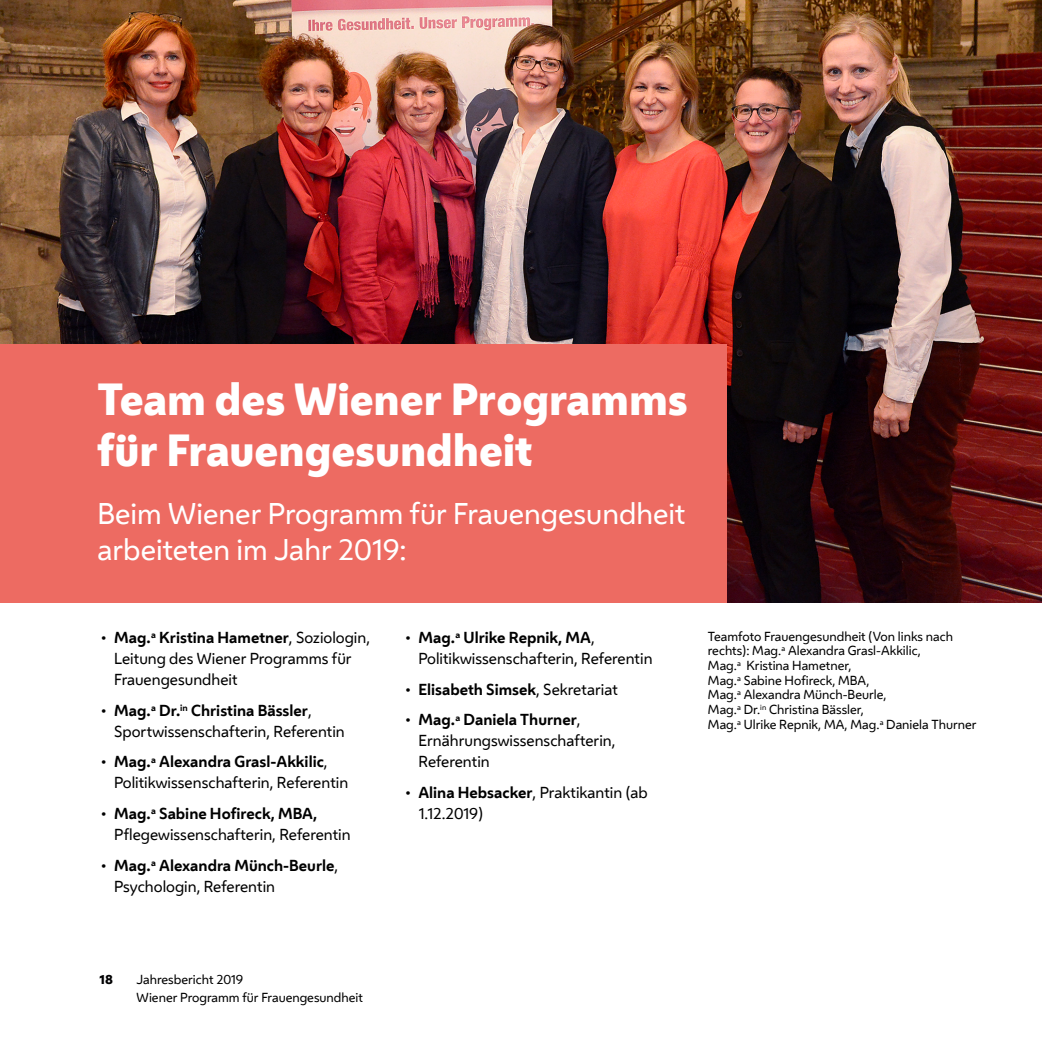
<style>
.page{position:relative;width:1042px;height:1042px;background:#fff}
.page>*{position:absolute;margin:0;border:0;box-sizing:border-box;transform-origin:0 0}
.t1{font:800 42px/50.4px "Wiener Melange";letter-spacing:-.005em;color:#fff}
.t2{font:28px/36.8px "Wiener Melange";color:#fff}
.t3{font:14.88px/21px "Wiener Melange";color:#000}
.t4{font:700 14.88px/21px "Wiener Melange";color:#000}
.t5{font:12.25px/14.7px "Wiener Melange";color:#000}
.t6{font:800 12.25px "Wiener Melange";color:#020203}
.s1{font-weight:700}
.s2{font-weight:400}
</style>
<div class="page">
<img style="left:0;top:0;width:1042px;height:603px">
<div style="left:0;top:344px;width:726px;height:259px;background:#ed6b62"></div>
<p class="t1" style="left:97px;top:374px;width:592px">Team des Wiener Programms für Frauengesundheit</p>
<p class="t2" style="left:97px;top:495px;width:590px">Beim Wiener Programm für Frauengesundheit arbeiteten im Jahr 2019:</p>
<p class="t3" style="left:114px;top:626px;width:257px;text-indent:-15px"><span class="s1">• Mag.</span><sup>a</sup> <span class="s1">Kristina Hametner</span>, Soziologin,<br>Leitung des Wiener Programms für<br>Frauengesundheit</p>
<p class="t3" style="left:114px;top:699px;width:232px;text-indent:-15px"><span class="s1">• Mag.</span><sup>a</sup> <span class="s1">Dr.</span><sup>in</sup> <span class="s1">Christina Bässler</span>,<br>Sportwissenschafterin, Referentin</p>
<p class="t3" style="left:114px;top:751px;width:236px;text-indent:-15px"><span class="s1">• Mag.</span><sup>a</sup> <span class="s1">Alexandra Grasl-Akkilic</span>,<br>Politikwissenschafterin, Referentin</p>
<p class="t3" style="left:114px;top:803px;width:238px;text-indent:-15px"><span class="s1">• Mag.</span><sup>a</sup> <span class="s1">Sabine Hofireck, MBA,<br></span>Pflegewissenschafterin, Referentin</p>
<p class="t4" style="left:114px;top:855px;width:226px;text-indent:-15px">• Mag.<sup>a</sup> Alexandra Münch-Beurle<span class="s2">,<br>Psychologin, Referentin</span></p>
<p class="t3" style="left:418px;top:626px;width:236px;text-indent:-15px"><span class="s1">• Mag.</span><sup>a</sup> <span class="s1">Ulrike Repnik, MA</span>,<br>Politikwissenschafterin, Referentin</p>
<p class="t4" style="left:403px;top:678px;width:216px">• Elisabeth Simsek<span class="s2">, Sekretariat</span></p>
<p class="t3" style="left:418px;top:709px;width:199px;text-indent:-15px"><span class="s1">• Mag.</span><sup>a</sup> <span class="s1">Daniela Thurner</span>,<br>Ernährungswissenschafterin,<br>Referentin</p>
<p class="t3" style="left:418px;top:782px;width:231px;text-indent:-15px"><span class="s1">• Alina Hebsacker</span>, Praktikantin (ab<br>1.12.2019)</p>
<p class="t5" style="left:708px;top:628px;width:270px">Teamfoto Frauengesundheit (Von links nach rechts): Mag.<sup>a</sup> Alexandra Grasl-Akkilic,<br>Mag.<sup>a</sup> Kristina Hametner,<br>Mag.<sup>a</sup> Sabine Hofireck, MBA,<br>Mag.<sup>a</sup> Alexandra Münch-Beurle,<br>Mag.<sup>a</sup> Dr.<sup>in</sup> Christina Bässler,<br>Mag.<sup>a</sup> Ulrike Repnik, MA, Mag.<sup>a</sup> Daniela Thurner</p>
<p class="t6" style="left:99px;top:970px;width:15px">18</p>
<p class="t5" style="left:137px;top:970px;width:228px;line-height:17.8px">Jahresbericht 2019<br>Wiener Programm für Frauengesundheit</p>
</div>
